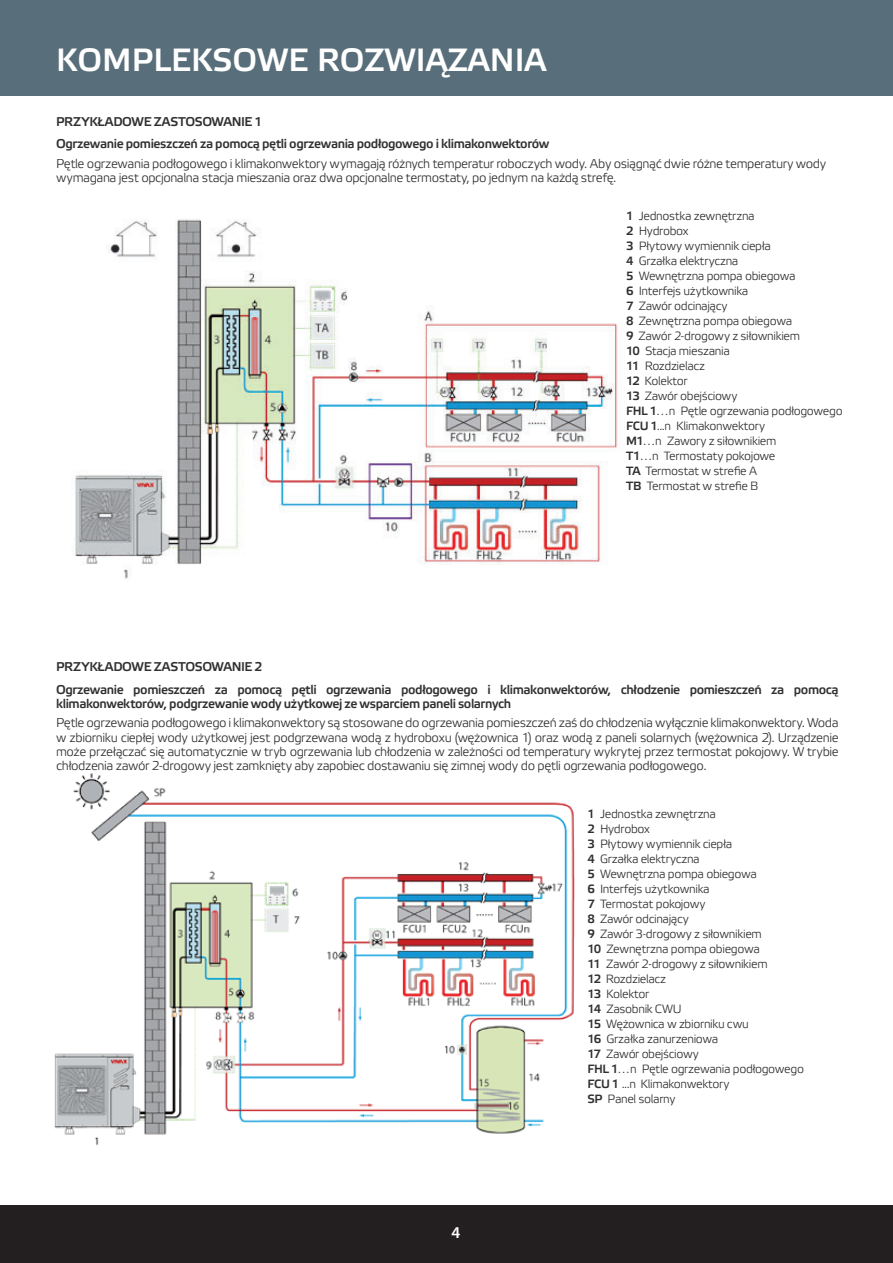
<style>
.page{position:relative;width:893px;height:1263px;background:#fff}
.page>*{position:absolute;margin:0;border:0;box-sizing:border-box;transform-origin:0 0}
.t1{font:500 32.25px "Etelka";color:#fff}
.t2{font:600 16.5px "Myriad Pro";color:#fff}
.t3{font:300 12.75px/14.1px "Etelka";letter-spacing:-.03em;color:#303032;text-align:justify}
.t4{font:500 12.75px/22.2px "Etelka";letter-spacing:-.035em;color:#303032}
.t5{font:300 12px/15px "Etelka";letter-spacing:-.03em;color:#303032}
.s1{font-weight:500}
</style>
<div class="page">
<div style="left:0;top:0;width:893px;height:96px;background:#586f7b"></div>
<div style="left:0;top:1205px;width:893px;height:58px;background:#231f20"></div>
<img style="left:75px;top:219px;width:543px;height:360px">
<img style="left:54px;top:773px;width:521px;height:373px">
<h1 class="t1" style="left:56px;top:48px;width:492px">KOMPLEKSOWE ROZWIĄZANIA</h1>
<p class="t4" style="left:56px;top:112px;width:495px">PRZYKŁADOWE ZASTOSOWANIE 1<br>Ogrzewanie pomieszczeń za pomocą pętli ogrzewania podłogowego i klimakonwektorów</p>
<p class="t3" style="left:56px;top:158px;width:772px">Pętle ogrzewania podłogowego i klimakonwektory wymagają różnych temperatur roboczych wody. Aby osiągnąć dwie różne temperatury wody wymagana jest opcjonalna stacja mieszania oraz dwa opcjonalne termostaty, po jednym na każdą strefę.</p>
<p class="t5" style="left:626px;top:209px;width:218px"><span class="s1">1</span> Jednostka zewnętrzna<br><span class="s1">2</span> Hydrobox<br><span class="s1">3</span> Płytowy wymiennik ciepła<br><span class="s1">4</span> Grzałka elektryczna<br><span class="s1">5</span> Wewnętrzna pompa obiegowa<br><span class="s1">6</span> Interfejs użytkownika<br><span class="s1">7</span> Zawór odcinający<br><span class="s1">8</span> Zewnętrzna pompa obiegowa<br><span class="s1">9</span> Zawór 2-drogowy z siłownikiem<br><span class="s1">10</span> Stacja mieszania<br><span class="s1">11</span> Rozdzielacz<br><span class="s1">12</span> Kolektor<br><span class="s1">13</span> Zawór obejściowy<br><span class="s1">FHL 1</span>…n Pętle ogrzewania podłogowego<br><span class="s1">FCU 1</span>...n Klimakonwektory<br><span class="s1">M1</span>…n Zawory z siłownikiem<br><span class="s1">T1</span>…n Termostaty pokojowe<br><span class="s1">TA</span> Termostat w strefie A<br><span class="s1">TB</span> Termostat w strefie B</p>
<p class="t4" style="left:56px;top:657px;width:784px">PRZYKŁADOWE ZASTOSOWANIE 2<br>Ogrzewanie pomieszczeń za pomocą pętli ogrzewania podłogowego i klimakonwektorów, chłodzenie pomieszczeń za pomocą</p>
<p class="t4" style="left:56px;top:693px;width:457px">klimakonwektorów, podgrzewanie wody użytkowej ze wsparciem paneli solarnych</p>
<p class="t3" style="left:56px;top:717px;width:784px">Pętle ogrzewania podłogowego i klimakonwektory są stosowane do ogrzewania pomieszczeń zaś do chłodzenia wyłącznie klimakonwektory. Woda w zbiorniku ciepłej wody użytkowej jest podgrzewana wodą z hydroboxu (wężownica 1) oraz wodą z paneli solarnych (wężownica 2). Urządzenie może przełączać się automatycznie w tryb ogrzewania lub chłodzenia w zależności od temperatury wykrytej przez termostat pokojowy. W trybie chłodzenia zawór 2-drogowy jest zamknięty aby zapobiec dostawaniu się zimnej wody do pętli ogrzewania podłogowego.</p>
<p class="t5" style="left:587px;top:807px;width:218px"><span class="s1">1</span> Jednostka zewnętrzna<br><span class="s1">2</span> Hydrobox<br><span class="s1">3</span> Płytowy wymiennik ciepła<br><span class="s1">4</span> Grzałka elektryczna<br><span class="s1">5</span> Wewnętrzna pompa obiegowa<br><span class="s1">6</span> Interfejs użytkownika<br><span class="s1">7</span> Termostat pokojowy<br><span class="s1">8</span> Zawór odcinający<br><span class="s1">9</span> Zawór 3-drogowy z siłownikiem<br><span class="s1">10</span> Zewnętrzna pompa obiegowa<br><span class="s1">11</span> Zawór 2-drogowy z siłownikiem<br><span class="s1">12</span> Rozdzielacz<br><span class="s1">13</span> Kolektor<br><span class="s1">14</span> Zasobnik CWU<br><span class="s1">15</span> Wężownica w zbiorniku cwu<br><span class="s1">16</span> Grzałka zanurzeniowa<br><span class="s1">17</span> Zawór obejściowy<br><span class="s1">FHL 1</span>…n Pętle ogrzewania podłogowego<br><span class="s1">FCU 1</span> ...n Klimakonwektory<br><span class="s1">SP</span> Panel solarny</p>
<h2 class="t2" style="left:451px;top:1222px;width:10px">4</h2>
</div>
